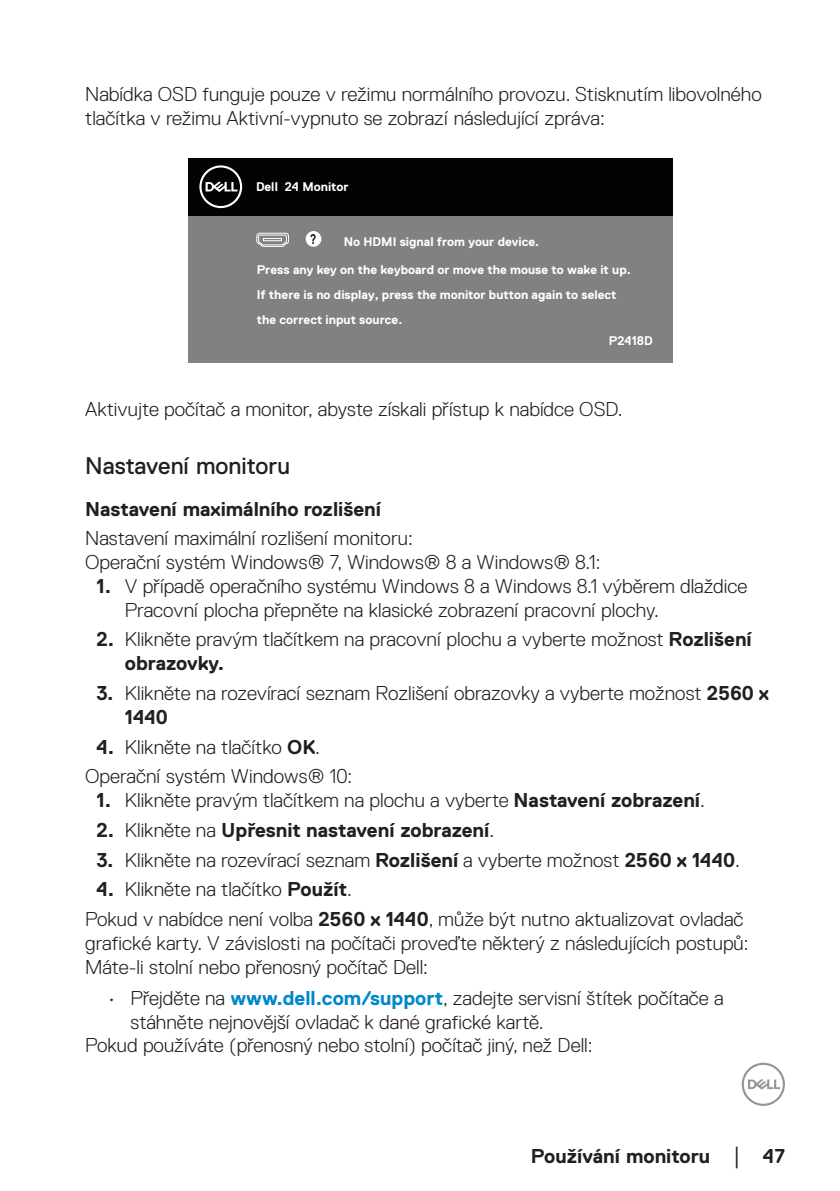
<style>
.page{position:relative;width:840px;height:1191px;background:#fff}
.page>*{position:absolute;margin:0;border:0;box-sizing:border-box;transform-origin:0 0}
.Head2{font:24px "Dell Replica";color:#231f20}
.text{font:300 20px/24px "Dell Replica";color:#231f20}
.Head3{font:700 20px "Dell Replica";color:#231f20}
.t1{font:700 13.4px "Arial";color:#030303;scale:.73 1}
.t2{font:700 12.6px/24.6px "Dell Replica";color:#fff}
.s1{font-weight:700}
.s2{font-weight:300}
.s3{font-weight:700;color:#0087cb}
.s4{font-family:"Times New Roman";font-weight:400;font-size:18px}
</style>
<div class="page">
<svg style="left:741px;top:1062px;width:43px;height:44px"></svg>
<div style="left:188px;top:187px;width:484px;height:176px;background:#818181"></div>
<div style="left:188px;top:158px;width:484px;height:58px;background:#030303"></div>
<svg style="left:199px;top:165px;width:43px;height:43px"></svg>
<div style="left:305px;top:231px;width:16px;height:16px;background:#fff;border-radius:50%"></div>
<svg style="left:256px;top:232px;width:33px;height:15px"></svg>
<p class="text" style="left:85px;top:82px;width:677px">Nabídka OSD funguje pouze v režimu normálního provozu. Stisknutím libovolného tlačítka v režimu Aktivní-vypnuto se zobrazí následující zpráva:</p>
<p class="t2" style="left:256px;top:174px;width:94px">Dell 24 Monitor</p>
<p class="t1" style="left:310px;top:230px;width:10px">?</p>
<p class="t2" style="left:343px;top:229px;width:197px">No HDMI signal from your device.</p>
<p class="t2" style="left:257px;top:258px;width:375px">Press any key on the keyboard or move the mouse to wake it up.<br>If there is no display, press the monitor button again to select the correct input source.</p>
<p class="t2" style="left:608px;top:329px;width:45px">P2418D</p>
<p class="text" style="left:85px;top:397px;width:538px">Aktivujte počítač a monitor, abyste získali přístup k nabídce OSD.</p>
<p class="Head2" style="left:85px;top:452px;width:206px">Nastavení monitoru</p>
<p class="Head3" style="left:85px;top:498px;width:297px">Nastavení maximálního rozlišení</p>
<p class="text" style="left:85px;top:526px;width:329px">Nastavení maximální rozlišení monitoru:</p>
<p class="text" style="left:85px;top:550px;width:516px">Operační systém Windows® 7, Windows® 8 a Windows® 8.1:</p>
<p class="text" style="left:125px;top:574px;width:623px;text-indent:-28px"><span class="s1">1.</span> V případě operačního systému Windows 8 a Windows 8.1 výběrem dlaždice<br>Pracovní plocha přepněte na klasické zobrazení pracovní plochy.</p>
<p class="text" style="left:125px;top:627px;width:628px;text-indent:-28px"><span class="s1">2.</span> Klikněte pravým tlačítkem na pracovní plochu a vyberte možnost <span class="s1">Rozlišení obrazovky.</span></p>
<p class="text" style="left:125px;top:681px;width:645px;text-indent:-28px"><span class="s1">3.</span> Klikněte na rozevírací seznam Rozlišení obrazovky a vyberte možnost <span class="s1">2560 x<br>1440</span></p>
<p class="text" style="left:96px;top:735px;width:225px"><span class="s1">4.</span> Klikněte na tlačítko <span class="s1">OK</span>.</p>
<p class="text" style="left:85px;top:764px;width:268px">Operační systém Windows® 10:</p>
<p class="text" style="left:96px;top:788px;width:609px"><span class="s1">1.</span> Klikněte pravým tlačítkem na plochu a vyberte <span class="s1">Nastavení zobrazení</span>.</p>
<p class="Head3" style="left:96px;top:819px;width:399px">2. <span class="s2">Klikněte na</span> Upřesnit nastavení zobrazení<span class="s2">.</span></p>
<p class="text" style="left:96px;top:848px;width:644px"><span class="s1">3.</span> Klikněte na rozevírací seznam <span class="s1">Rozlišení</span> a vyberte možnost <span class="s1">2560 x 1440</span>.</p>
<p class="text" style="left:96px;top:877px;width:257px"><span class="s1">4.</span> Klikněte na tlačítko <span class="s1">Použít</span>.</p>
<p class="text" style="left:85px;top:907px;width:664px">Pokud v nabídce není volba <span class="s1">2560 x 1440</span>, může být nutno aktualizovat ovladač grafické karty. V závislosti na počítači proveďte některý z následujících postupů:</p>
<p class="text" style="left:85px;top:955px;width:344px">Máte-li stolní nebo přenosný počítač Dell:</p>
<p class="text" style="left:130px;top:986px;width:594px;text-indent:-23px">• Přejděte na <span class="s3">www.dell.com/support</span>, zadejte servisní štítek počítače a stáhněte nejnovější ovladač k dané grafické kartě.</p>
<p class="text" style="left:85px;top:1033px;width:508px">Pokud používáte (přenosný nebo stolní) počítač jiný, než Dell:</p>
<p class="Head3" style="left:530px;top:1144px;width:255px">Používání monitoru <span class="s4">│</span> 47</p>
</div>
